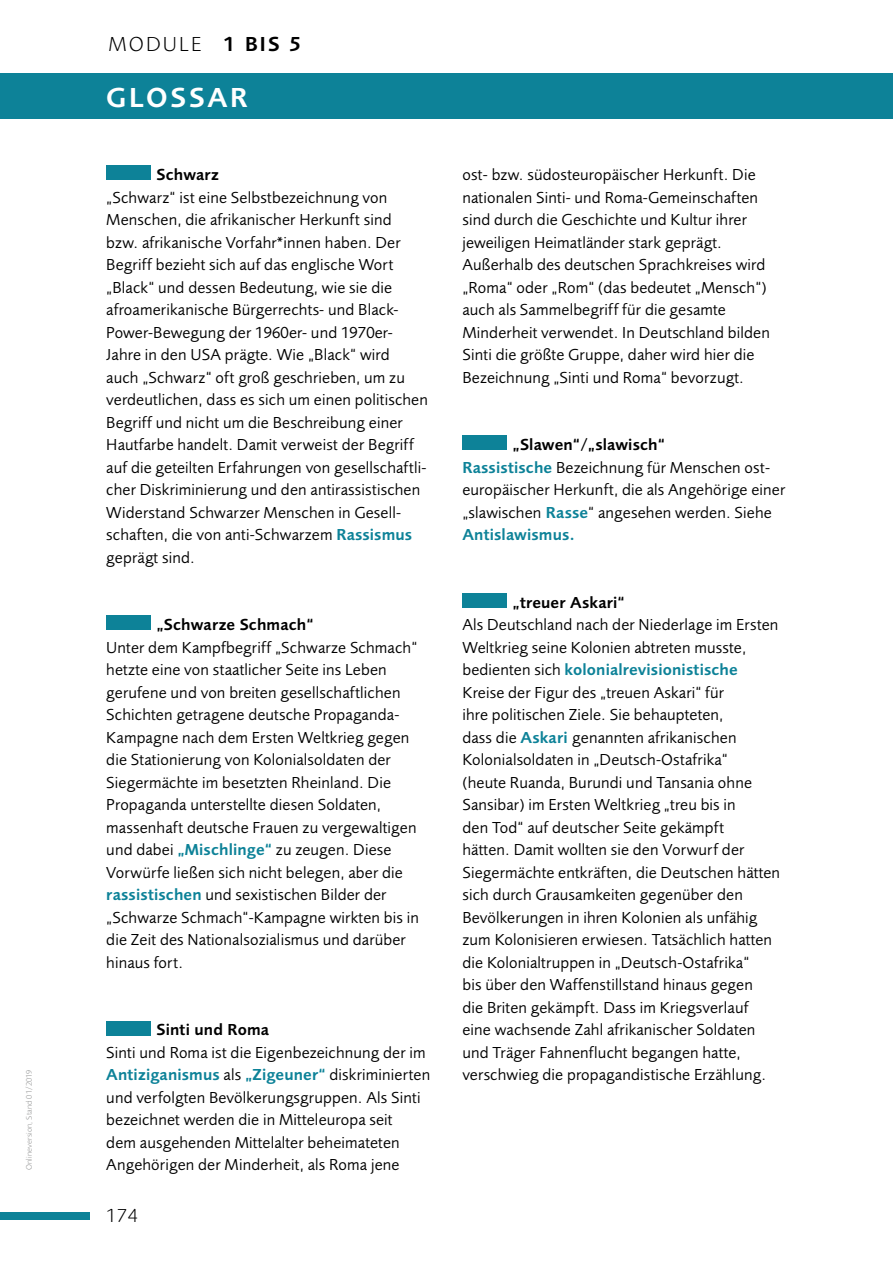
<style>
.page{position:relative;width:893px;height:1263px;background:#fff}
.page>*{position:absolute;margin:0;border:0;box-sizing:border-box;transform-origin:0 0}
.t1{font:28.5px "Foundry Sans Demi CE";letter-spacing:.1em;color:#fff}
.t2{font:300 21px "Foundry Sans";letter-spacing:.1em;color:#000}
.t3{font:19.5px "Foundry Sans Light CE";color:#000}
.t4{font:16.5px/22.5px "Foundry Sans Book CE";letter-spacing:.01em;color:#000}
.t5{font:16.5px "Foundry Sans Demi CE";letter-spacing:.01em;color:#0d8298}
.t6{font:16.5px "Foundry Sans Demi CE";letter-spacing:.01em;color:#000}
.t7{font:8.25px "Foundry Sans Light CE";letter-spacing:.01em;color:#919292}
.s1{font-family:"Foundry Sans Demi CE";font-weight:400}
.s2{font-family:"Foundry Sans Demi CE";color:#0d8298}
.s3{font-family:"Foundry Sans Book CE";color:#000}
</style>
<div class="page">
<div style="left:106px;top:166px;width:45px;height:14px;background:#0d8298"></div>
<div style="left:106px;top:616px;width:45px;height:14px;background:#0d8298"></div>
<div style="left:106px;top:1021px;width:45px;height:14px;background:#0d8298"></div>
<div style="left:462px;top:436px;width:45px;height:14px;background:#0d8298"></div>
<div style="left:462px;top:593px;width:45px;height:15px;background:#0d8298"></div>
<div style="left:0;top:1212px;width:89px;height:7px;background:#0d8298"></div>
<div style="left:0;top:73px;width:893px;height:45px;background:#0d8298"></div>
<p class="t7" style="left:24px;top:1170px;width:102px;rotate:-90deg">Onlineversion, Stand 01/2019</p>
<p class="t2" style="left:108px;top:31px;width:194px">MODULE <span class="s1">1 BIS 5</span></p>
<h1 class="t1" style="left:106px;top:81px;width:143px">GLOSSAR</h1>
<p class="t6" style="left:156px;top:165px;width:64px">Schwarz</p>
<p class="t4" style="left:106px;top:186px;width:323px">„Schwarz“ ist eine Selbstbezeichnung von Menschen, die afrikanischer Herkunft sind<br>bzw. afrikanische Vorfahr*innen haben. Der Begriff bezieht sich auf das englische Wort „Black“ und dessen Bedeutung, wie sie die afroamerikanische Bürgerrechts- und Black-Power-Bewegung der 1960er- und 1970er-Jahre in den USA prägte. Wie „Black“ wird<br>auch „Schwarz“ oft groß geschrieben, um zu verdeutlichen, dass es sich um einen politischen Begriff und nicht um die Beschreibung einer Hautfarbe handelt. Damit verweist der Begriff auf die geteilten Erfahrungen von gesellschaftli&shy;cher Diskriminierung und den antirassistischen Widerstand Schwarzer Menschen in Gesell&shy;schaften, die von anti-Schwarzem <span class="s2">Rassismus </span>geprägt sind.</p>
<p class="t6" style="left:156px;top:615px;width:159px">„Schwarze Schmach“</p>
<p class="t4" style="left:106px;top:636px;width:314px">Unter dem Kampfbegriff „Schwarze Schmach“ hetzte eine von staatlicher Seite ins Leben gerufene und von breiten gesellschaftlichen Schichten getragene deutsche Propaganda-Kampagne nach dem Ersten Weltkrieg gegen die Stationierung von Kolonialsoldaten der Siegermächte im besetzten Rheinland. Die Propaganda unterstellte diesen Soldaten, massenhaft deutsche Frauen zu vergewaltigen und dabei <span class="s2">„Mischlinge“</span> zu zeugen. Diese Vorwürfe ließen sich nicht belegen, aber die <span class="s2">rassistischen</span> und sexistischen Bilder der „Schwarze Schmach“-Kampagne wirkten bis in die Zeit des Nationalsozialismus und darüber hinaus fort.</p>
<p class="t6" style="left:156px;top:1020px;width:114px">Sinti und Roma</p>
<p class="t4" style="left:106px;top:1041px;width:321px">Sinti und Roma ist die Eigenbezeichnung der im</p>
<p class="t5" style="left:106px;top:1065px;width:325px">Antiziganismus <span class="s3">als</span> „Zigeuner“ <span class="s3">diskriminierten</span></p>
<p class="t4" style="left:106px;top:1086px;width:316px">und verfolgten Bevölkerungsgruppen. Als Sinti bezeichnet werden die in Mitteleuropa seit dem ausgehenden Mittelalter beheimateten Angehörigen der Minderheit, als Roma jene</p>
<p class="t3" style="left:106px;top:1204px;width:33px">174</p>
<p class="t4" style="left:462px;top:163px;width:309px">ost- bzw. südosteuropäischer Herkunft. Die nationalen Sinti- und Roma-Gemeinschaften sind durch die Geschichte und Kultur ihrer jeweiligen Heimatländer stark geprägt.<br>Außerhalb des deutschen Sprachkreises wird „Roma“ oder „Rom“ (das bedeutet „Mensch“) auch als Sammelbegriff für die gesamte Minderheit verwendet. In Deutschland bilden Sinti die größte Gruppe, daher wird hier die Bezeichnung „Sinti und Roma“ bevorzugt.</p>
<p class="t6" style="left:513px;top:435px;width:154px">„Slawen“/„slawisch“</p>
<p class="t4" style="left:462px;top:456px;width:324px"><span class="s2">Rassistische</span> Bezeichnung für Menschen ost&shy;europäischer Herkunft, die als Angehörige einer „slawischen <span class="s2">Rasse</span>“ angesehen werden. Siehe</p>
<p class="t5" style="left:462px;top:525px;width:114px">Antislawismus.</p>
<p class="t6" style="left:513px;top:592px;width:114px">„treuer Askari“</p>
<p class="t4" style="left:462px;top:613px;width:317px">Als Deutschland nach der Niederlage im Ersten<br>Weltkrieg seine Kolonien abtreten musste,</p>
<p class="t5" style="left:462px;top:660px;width:277px"><span class="s3">bedienten sich</span> kolonialrevisionistische</p>
<p class="t4" style="left:462px;top:681px;width:319px">Kreise der Figur des „treuen Askari“ für<br>ihre politischen Ziele. Sie behaupteten,<br>dass die <span class="s2">Askari</span> genannten afrikanischen Kolonialsoldaten in „Deutsch-Ostafrika“<br>(heute Ruanda, Burundi und Tansania ohne Sansibar) im Ersten Weltkrieg „treu bis in<br>den Tod“ auf deutscher Seite gekämpft<br>hätten. Damit wollten sie den Vorwurf der Siegermächte entkräften, die Deutschen hätten sich durch Grausamkeiten gegenüber den Bevölkerungen in ihren Kolonien als unfähig zum Kolonisieren erwiesen. Tatsächlich hatten die Kolonialtruppen in „Deutsch-Ostafrika“<br>bis über den Waffenstillstand hinaus gegen<br>die Briten gekämpft. Dass im Kriegsverlauf eine wachsende Zahl afrikanischer Soldaten und Träger Fahnenflucht begangen hatte, verschwieg die propagandistische Erzählung.</p>
</div>
